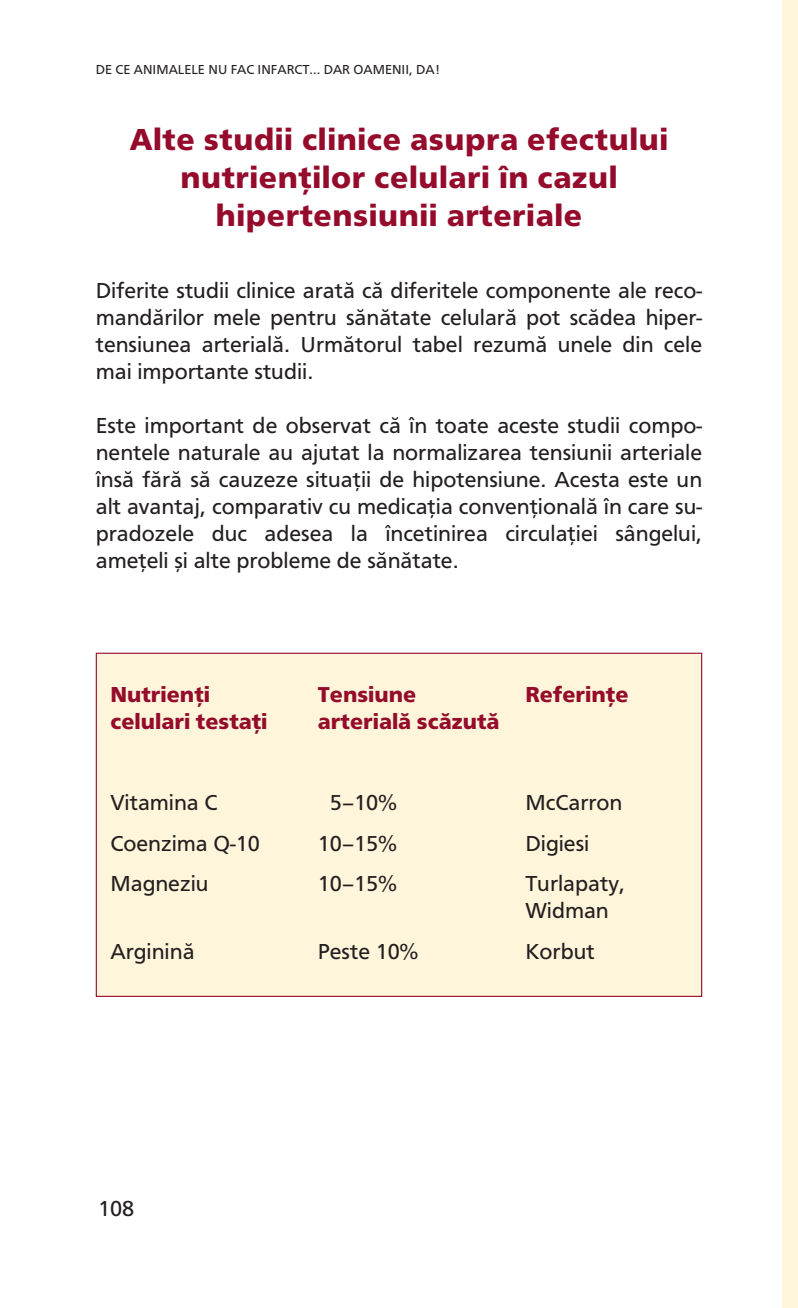
<style>
.page{position:relative;width:798px;height:1308px;background:#fff}
.page>*{position:absolute;margin:0;border:0;box-sizing:border-box;transform-origin:0 0}
.t1{font:700 31.5px/37.8px "F015 TCE";letter-spacing:.015em;color:#950b2c;text-align:center}
.t2{font:22.5px/27px "F015 TCE";color:#231f20;text-align:justify}
.t3{font:700 22.5px "F015 TCE";color:#950b2c}
.t4{font:13.5px "F015 TCE";color:#231f20}
</style>
<div class="page">
<div style="left:781px;top:0;width:16px;height:1307px;background:#fef5da"></div>
<div style="left:97px;top:654px;width:603px;height:341px;background:#fef5da"></div>
<p class="t4" style="left:96px;top:61px;width:345px">DE CE ANIMALELE NU FAC INFARCT... DAR OAMENII, DA!</p>
<h1 class="t1" style="left:130px;top:120px;width:539px">Alte studii clinice asupra efectului nutrienţilor celulari în cazul hipertensiunii arteriale</h1>
<p class="t2" style="left:96px;top:276px;width:607px">Diferite studii clinice arată că diferitele componente ale reco&shy;mandărilor mele pentru sănătate celulară pot scădea hiper&shy;tensiunea arterială. Următorul tabel rezumă unele din cele mai importante studii.</p>
<p class="t2" style="left:96px;top:411px;width:607px">Este important de observat că în toate aceste studii compo&shy;nentele naturale au ajutat la normalizarea tensiunii arteriale însă fără să cauzeze situaţii de hipotensiune. Acesta este un alt avantaj, comparativ cu medicaţia convenţională în care su&shy;pradozele duc adesea la încetinirea circulaţiei sângelui, ameţeli și alte probleme de sănătate.</p>
<p class="t3" style="left:110px;top:681px;width:101px">Nutrienţi</p>
<p class="t3" style="left:318px;top:681px;width:100px">Tensiune</p>
<p class="t3" style="left:525px;top:681px;width:105px">Referinţe</p>
<p class="t3" style="left:110px;top:708px;width:159px">celulari testaţi</p>
<p class="t3" style="left:318px;top:708px;width:183px">arterială scăzută</p>
<p class="t2" style="left:110px;top:789px;width:109px">Vitamina C</p>
<p class="t2" style="left:330px;top:789px;width:68px">5–10%</p>
<p class="t2" style="left:525px;top:789px;width:98px">McCarron</p>
<p class="t2" style="left:110px;top:829px;width:151px">Coenzima Q-10</p>
<p class="t2" style="left:318px;top:829px;width:80px">10–15%</p>
<p class="t2" style="left:525px;top:829px;width:65px">Digiesi</p>
<p class="t2" style="left:110px;top:870px;width:100px">Magneziu</p>
<p class="t2" style="left:318px;top:870px;width:80px">10–15%</p>
<p class="t2" style="left:525px;top:870px;width:101px">Turlapaty,<br>Widman</p>
<p class="t2" style="left:110px;top:937px;width:86px">Arginină</p>
<p class="t2" style="left:318px;top:937px;width:102px">Peste 10%</p>
<p class="t2" style="left:525px;top:937px;width:71px">Korbut</p>
<p class="t2" style="left:98px;top:1194px;width:38px">108</p>
</div>
